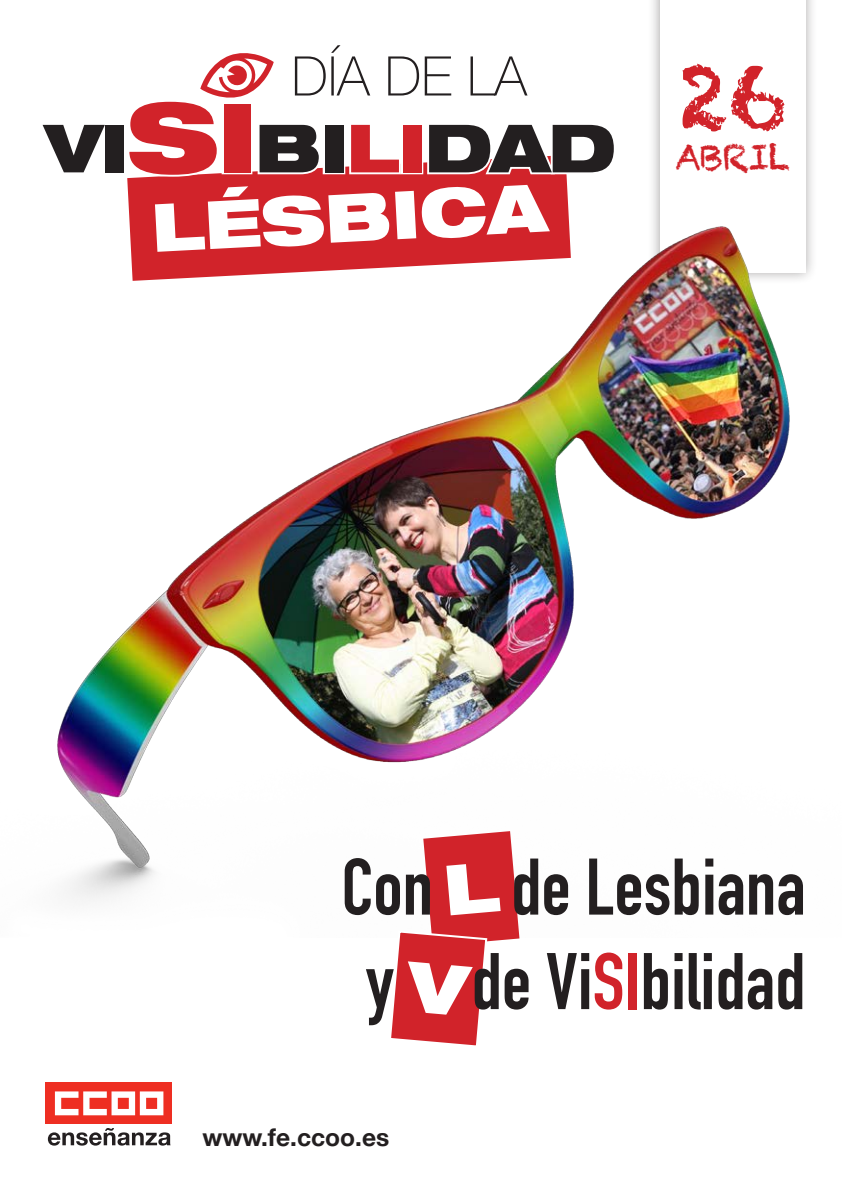
<style>
.page{position:relative;width:851px;height:1191px;background:#fff}
.page>*{position:absolute;margin:0;border:0;box-sizing:border-box;transform-origin:0 0}
.t1{font:90px "Chalkduster";color:#d1232a}
.t2{font:700 78.8px/94.4px "DIN Condensed";color:#231f20;text-align:center}
.t3{font:900 expanded 66.4px "Helvetica Neue LT Std";letter-spacing:-.025em;color:#231f20}
.t4{font:900 expanded 66.4px "Helvetica Neue LT Std";color:#fff}
.t5{font:100 54.6px "Helvetica Neue";color:#231f20}
.t6{font:34.6px "Chalkduster";letter-spacing:-.025em;color:#d1232a}
.t7{font:700 24.6px "Helvetica Neue";color:#231f20}
.s1{font-size:95.6px;color:#d1232a}
.s2{color:#d1232a}
</style>
<div class="page">
<div style="left:647px;top:0;width:170px;height:284px;background:#231f20;opacity:.4"></div>
<div style="left:659px;top:0;width:146px;height:272px;background:#fff"></div>
<img style="left:57px;top:176px;width:760px;height:763px">
<div style="left:45px;top:1082px;width:127px;height:42px;background:#ee2e22"></div>
<svg style="left:55px;top:1091px;width:108px;height:24px"></svg>
<svg style="left:48px;top:1128px;width:122px;height:17px"></svg>
<svg style="left:127px;top:162px;width:443px;height:119px;background:#d63e44"></svg>
<svg style="left:57px;top:176px;width:54px;height:1px"></svg>
<svg style="left:347px;top:162px;width:55px;height:14px"></svg>
<svg style="left:425px;top:155px;width:192px;height:22px"></svg>
<svg style="left:126px;top:53px;width:196px;height:126px"></svg>
<svg style="left:388px;top:831px;width:131px;height:215px"></svg>
<p class="t5" style="left:291px;top:35px;width:237px">DÍA DE LA</p>
<p class="t3" style="left:45px;top:105px;width:572px">VI<span class="s1">SI</span>BI<span class="s2">LI</span>DAD</p>
<p class="t4" style="left:149px;top:185px;width:397px;rotate:-3deg">LÉSBICA</p>
<p class="t1" style="left:678px;top:44px;width:110px">26</p>
<p class="t6" style="left:675px;top:137px;width:116px">ABRIL</p>
<p class="t2" style="left:341px;top:839px;width:465px">Con de Lesbiana y de Vi<span class="s2">SI</span>bilidad</p>
<p class="t7" style="left:202px;top:1117px;width:188px">www.fe.ccoo.es</p>
</div>
